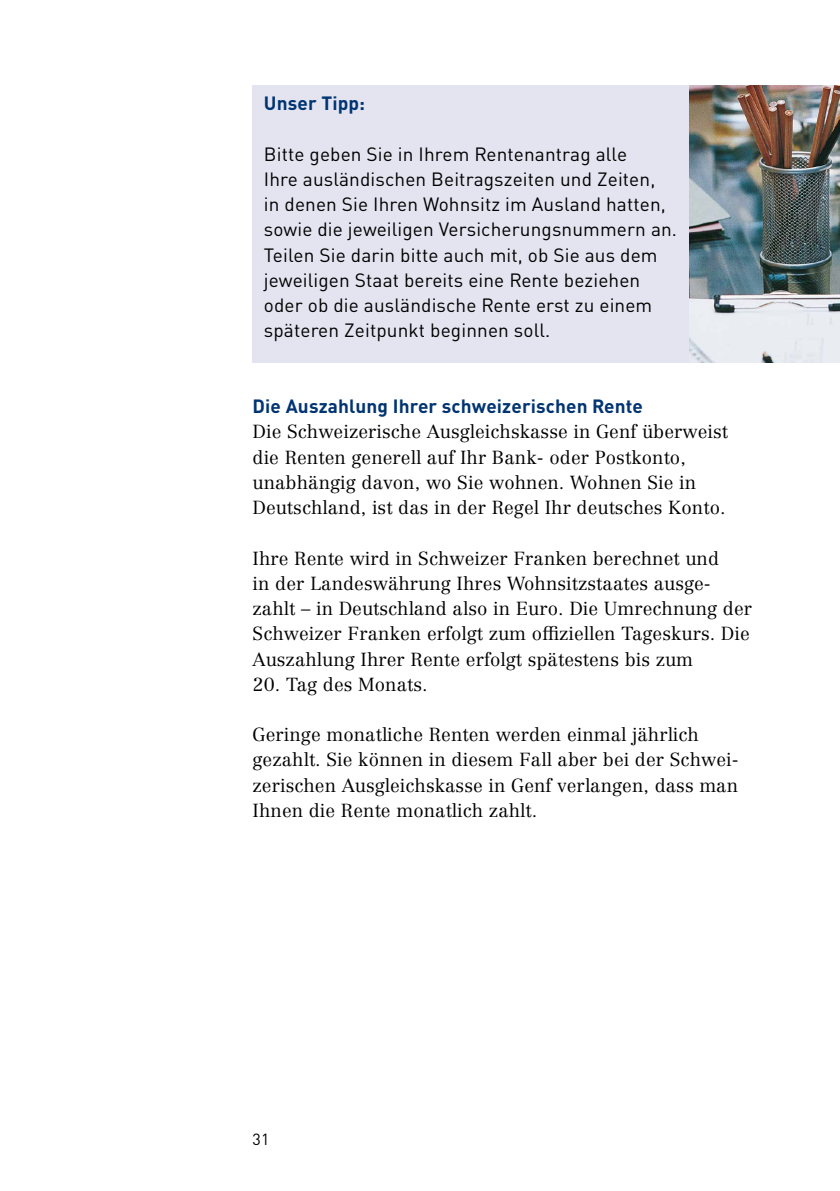
<style>
.page{position:relative;width:840px;height:1191px;background:#fff}
.page>*{position:absolute;margin:0;border:0;box-sizing:border-box;transform-origin:0 0}
.t1{font:19px/25.2px "DIN Pro";letter-spacing:.005em;color:#000}
.t2{font:700 19px "DIN Pro";letter-spacing:.005em;color:#003472}
.t3{font:300 18.6px/25.2px "Centennial LT Pro";letter-spacing:.005em;color:#000}
.t4{font:16px "DIN Pro";color:#000}
</style>
<div class="page">
<div style="left:252px;top:85px;width:437px;height:278px;background:#e3e4f0"></div>
<img style="left:689px;top:85px;width:150px;height:278px">
<h3 class="t2" style="left:264px;top:88px;width:103px">Unser Tipp:</h3>
<p class="t1" style="left:264px;top:139px;width:414px">Bitte geben Sie in Ihrem Rentenantrag alle<br>Ihre ausländischen Beitragszeiten und Zeiten,<br>in denen Sie Ihren Wohnsitz im Ausland hatten, sowie die jeweiligen Ver sicherungsnummern an.<br>Teilen Sie darin bitte auch mit, ob Sie aus dem jeweiligen Staat bereits eine Rente beziehen oder ob die ausländische Rente erst zu einem späteren Zeitpunkt beginnen soll.</p>
<h3 class="t2" style="left:252px;top:390px;width:392px">Die Auszahlung Ihrer schweizerischen Rente</h3>
<p class="t3" style="left:252px;top:419px;width:476px">Die Schweizerische Ausgleichskasse in Genf überweist die Renten generell auf Ihr Bank- oder Postkonto, unabhängig davon, wo Sie wohnen. Wohnen Sie in Deutschland, ist das in der Regel Ihr deutsches Konto.</p>
<p class="t3" style="left:252px;top:545px;width:500px">Ihre Rente wird in Schweizer Franken berechnet und<br>in der Landeswährung Ihres Wohnsitzstaates ausge&shy;zahlt – in Deutschland also in Euro. Die Umrechnung der Schweizer Franken erfolgt zum offiziellen Tageskurs. Die Auszahlung Ihrer Rente erfolgt spätestens bis zum</p>
<p class="t3" style="left:252px;top:671px;width:176px">20. Tag des Monats.</p>
<p class="t3" style="left:252px;top:722px;width:487px">Geringe monatliche Renten werden einmal jährlich gezahlt. Sie können in diesem Fall aber bei der Schwei&shy;zerischen Ausgleichs kasse in Genf verlangen, dass man Ihnen die Rente mo natlich zahlt.</p>
<p class="t4" style="left:252px;top:1126px;width:18px">31</p>
</div>
